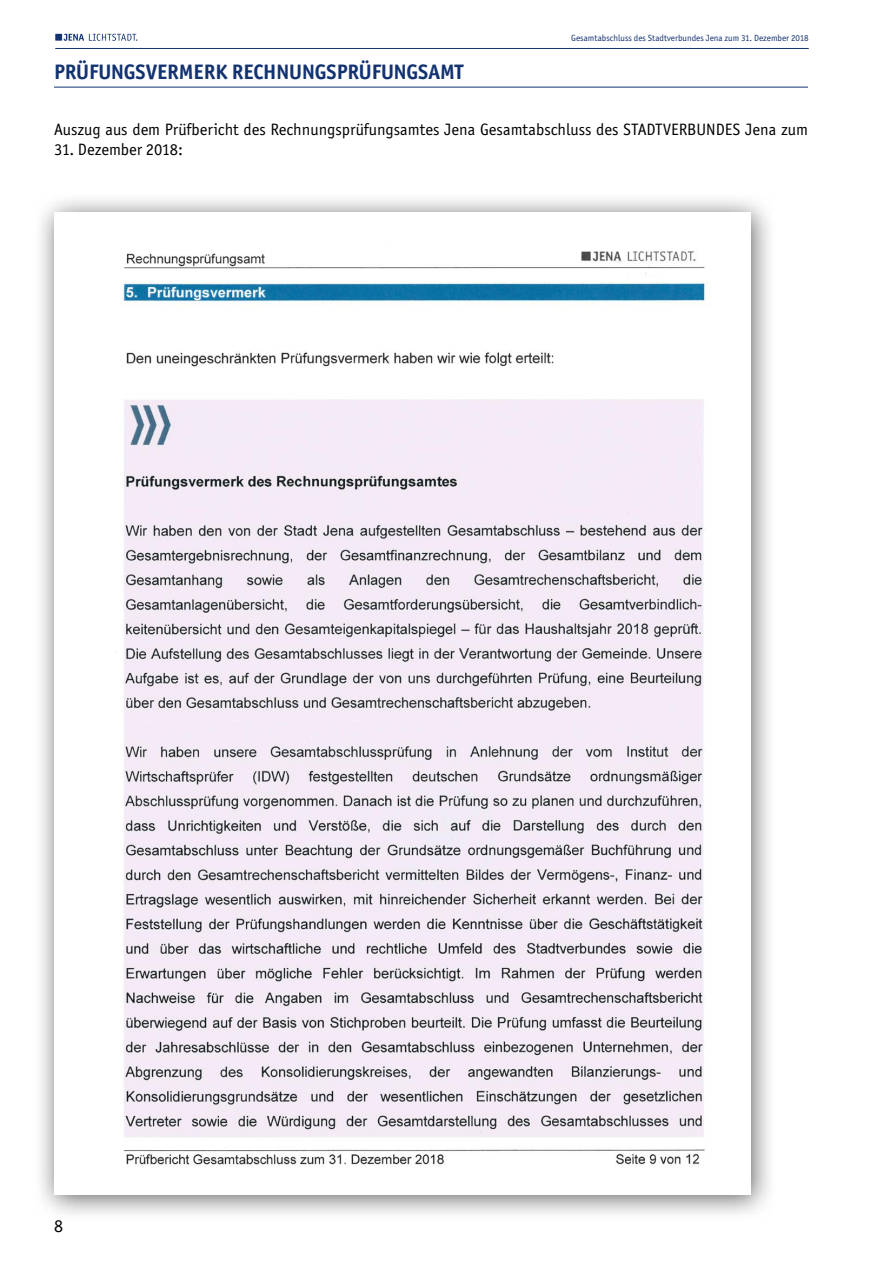
<style>
.page{position:relative;width:893px;height:1263px;background:#fff}
.page>*{position:absolute;margin:0;border:0;box-sizing:border-box;transform-origin:0 0}
.t1{font:700 21px "Officina Sans ITC Std";color:#123270}
.t2{font:18px "Officina Sans ITC Std";color:#000}
.t3{font:16.5px "Officina Sans ITC Std";color:#000}
.t4{font:9px "Officina Sans ITC Std";color:#123270}
</style>
<div class="page">
<div style="left:55px;top:34px;width:7px;height:7px;background:#123270"></div>
<svg style="left:64px;top:34px;width:73px;height:7px"></svg>
<hr style="left:55px;top:48px;width:754px;height:1px;background:#123270">
<hr style="left:54px;top:87px;width:754px;height:1px;background:#123270">
<div style="left:33px;top:192px;width:744px;height:1030px;background:#000;opacity:.6"></div>
<img style="left:54px;top:213px;width:696px;height:982px">
<p class="t1" style="left:54px;top:59px;width:411px">PRÜFUNGSVERMERK RECHNUNGSPRÜFUNGSAMT</p>
<p class="t4" style="left:571px;top:32px;width:239px">Gesamtabschluss des Stadtverbundes Jena zum 31. Dezember 2018</p>
<p class="t3" style="left:54px;top:120px;width:755px">Auszug aus dem Prüfbericht des Rechnungsprüfungsamtes Jena Gesamtabschluss des STADTVERBUNDES Jena zum</p>
<p class="t3" style="left:54px;top:140px;width:131px">31. Dezember 2018:</p>
<p class="t2" style="left:54px;top:1216px;width:10px">8</p>
</div>
